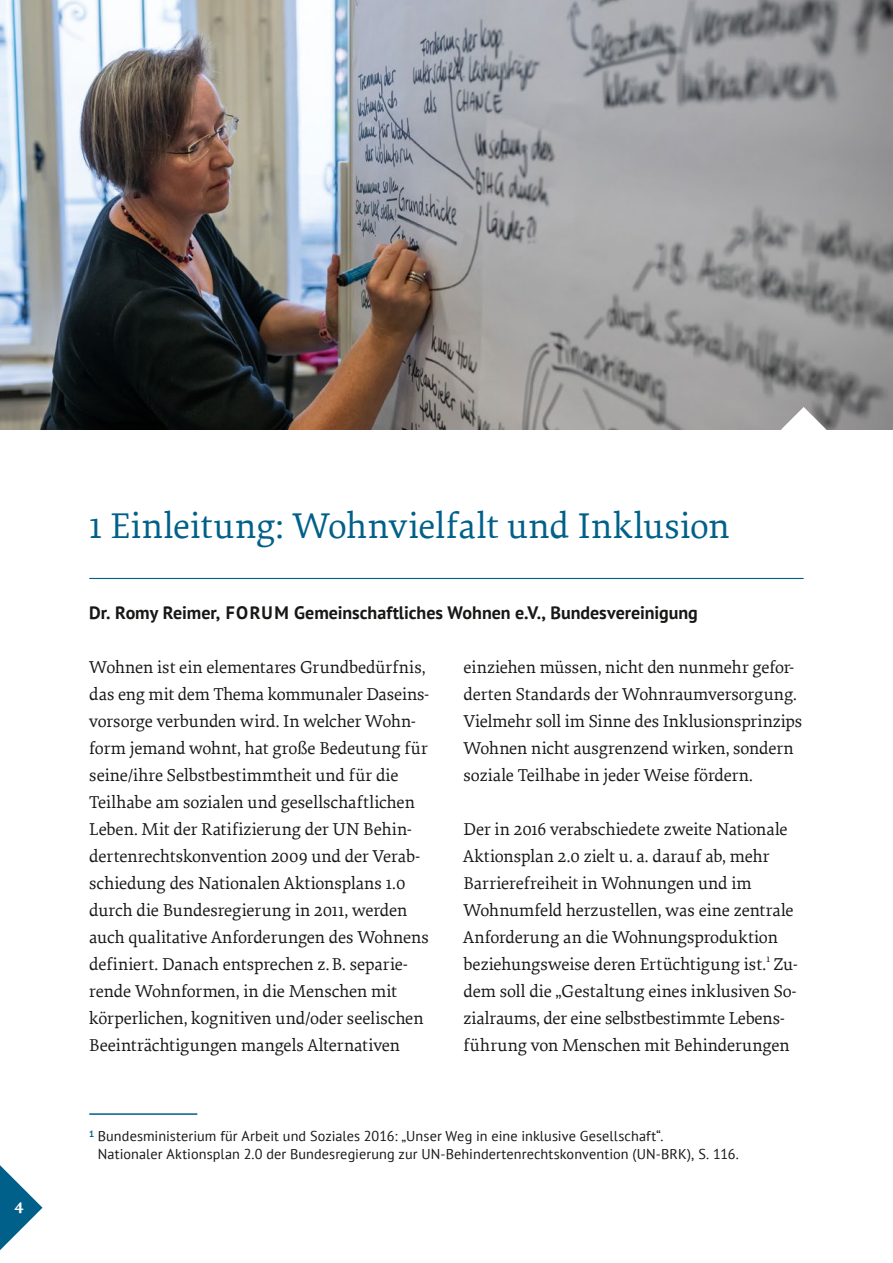
<style>
.page{position:relative;width:893px;height:1263px;background:#fff}
.page>*{position:absolute;margin:0;border:0;box-sizing:border-box;transform-origin:0 0}
.Head_H1{font:37.5px "Elena Basic";color:#006089}
.Standard_P{font:18px/27px "Elena Basic";letter-spacing:-.005em;color:#181716}
.Autorenzeile_P{font:700 18px "PT Sans";color:#181716}
.t1{font:700 16.5px "Elena Basic";color:#fff}
.Fusßnote{font:14.25px/18px "PT Sans";letter-spacing:.005em;color:#181716}
</style>
<div class="page">
<hr style="left:89px;top:578px;width:715px;height:1px;background:#006089">
<hr style="left:89px;top:1113px;width:108px;height:2px;background:#006089">
<img style="left:0;top:0;width:893px;height:429px">
<svg style="left:781px;top:407px;width:45px;height:23px"></svg>
<svg style="left:0;top:1165px;width:43px;height:85px"></svg>
<p class="t1" style="left:15px;top:1193px;width:11px">4</p>
<h1 class="Head_H1" style="left:89px;top:500px;width:642px">1 Einleitung: Wohnvielfalt und Inklusion</h1>
<p class="Autorenzeile_P" style="left:89px;top:600px;width:610px">Dr. Romy Reimer, FORUM Gemeinschaftliches Wohnen e.V., Bundesvereinigung</p>
<p class="Standard_P" style="left:89px;top:652px;width:341px">Wohnen ist ein elementares Grundbedürfnis, das eng mit dem Thema kommunaler Daseins&shy;vorsorge verbunden wird. In welcher Wohn&shy;form jemand wohnt, hat große Bedeutung für seine/ihre Selbstbestimmtheit und für die Teilhabe am sozialen und gesellschaftlichen Leben. Mit der Ratifizierung der UN Behin&shy;dertenrechtskonvention 2009 und der Verab&shy;schiedung des Nationalen Aktionsplans 1.0 durch die Bundesregierung in 2011, werden auch qualitative Anforderungen des Wohnens definiert. Danach entsprechen z.B. separie&shy;rende Wohnformen, in die Menschen mit körperlichen, kognitiven und/oder seelischen Beeinträchtigungen mangels Alternativen</p>
<p class="Standard_P" style="left:463px;top:652px;width:340px">einziehen müssen, nicht den nunmehr gefor&shy;derten Standards der Wohnraumversorgung.<br>Vielmehr soll im Sinne des Inklusionsprinzips Wohnen nicht ausgrenzend wirken, sondern soziale Teilhabe in jeder Weise fördern.</p>
<p class="Standard_P" style="left:463px;top:814px;width:336px">Der in 2016 verabschiedete zweite Nationale Aktionsplan 2.0 zielt u. a. darauf ab, mehr Barrierefreiheit in Wohnungen und im Wohnumfeld herzustellen, was eine zentrale Anforderung an die Wohnungsproduktion beziehungsweise deren Ertüchtigung ist.<sup>1</sup> Zu&shy;dem soll die „Gestaltung eines inklusiven So&shy;zialraums, der eine selbstbestimmte Lebens&shy;führung von Menschen mit Behinderungen</p>
<p class="Fusßnote" style="left:98px;top:1126px;width:643px;text-indent:-9px"><sup>1</sup> Bundesministerium für Arbeit und Soziales 2016: „Unser Weg in eine inklusive Gesellschaft“.<br>Nationaler Aktionsplan 2.0 der Bundesregierung zur UN-Behindertenrechtskonvention (UN-BRK), S. 116.</p>
</div>
